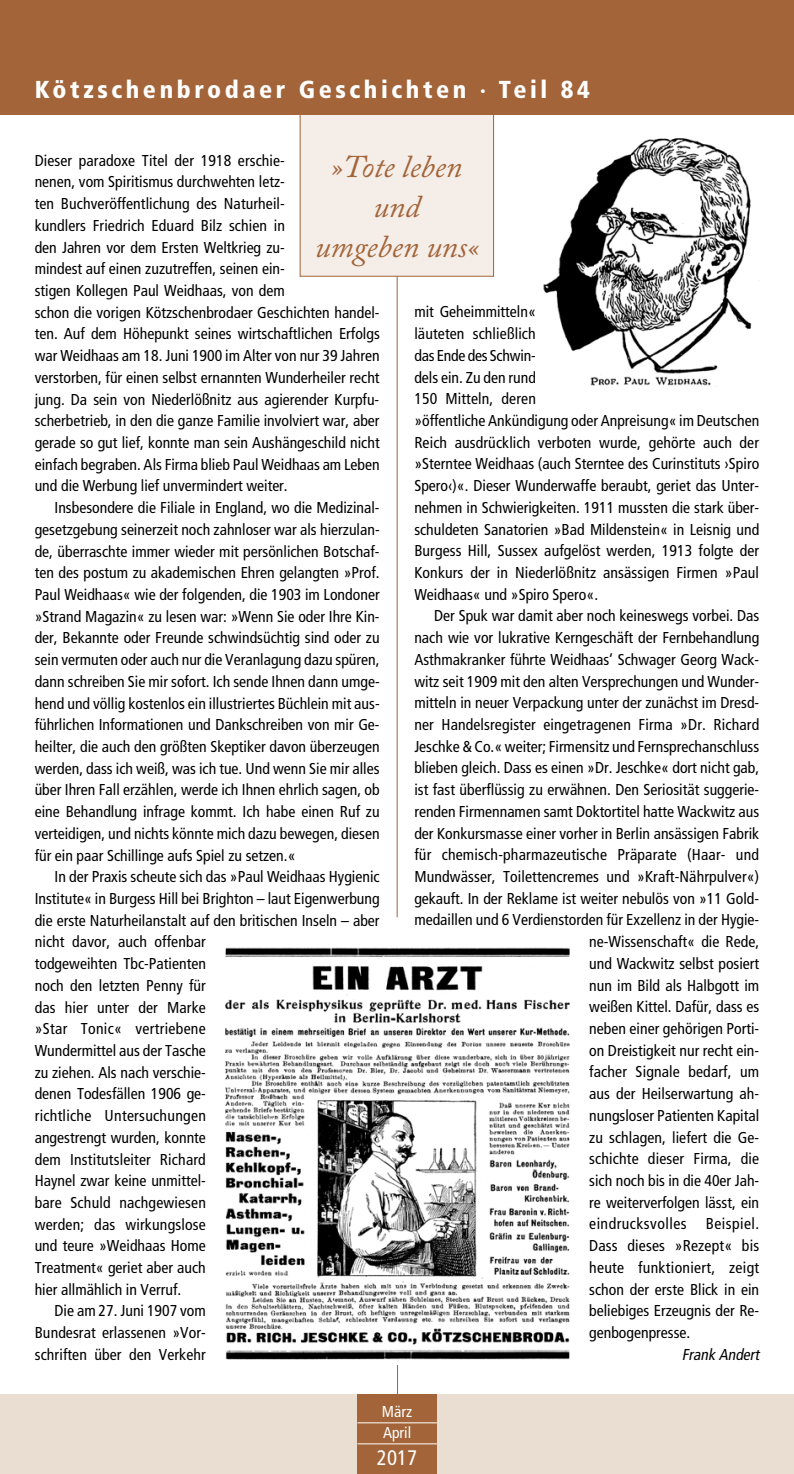
<style>
.page{position:relative;width:794px;height:1474px;background:#fff}
.page>*{position:absolute;margin:0;border:0;box-sizing:border-box;transform-origin:0 0}
.t1{font:italic 31.5px/40.2px "Adobe Caslon";color:#a26438;text-align:center}
.t2{font:900 condensed 24.5px "Frutiger LT Std";letter-spacing:.145em;color:#fff}
.t3{font:condensed 21px "Frutiger LT Std";color:#fff}
.t4{font:condensed 15.75px/21.7px "Frutiger";color:#000}
.t5{font:condensed 15.75px "Frutiger";letter-spacing:.02em;color:#000}
.t6{font:condensed 15.75px "Frutiger";letter-spacing:.03em;color:#000}
.t7{font:italic condensed 15.75px "Frutiger";color:#000}
.t8{font:condensed 15.75px/21px "Frutiger LT Std";color:#fff}
</style>
<div class="page">
<hr style="left:397px;top:1318px;width:1px;height:81px;background:#a26438">
<hr style="left:397px;top:215px;width:1px;height:702px;background:#a26438">
<div style="left:0;top:1394px;width:794px;height:79px;background:#eaddd1"></div>
<div style="left:357px;top:1394px;width:80px;height:79px;background:#a26438"></div>
<hr style="left:357px;top:1422px;width:80px;height:1px;background:#fff">
<hr style="left:357px;top:1443px;width:80px;height:1px;background:#fff">
<div style="left:300px;top:0;width:193px;height:276px;background:#f4ede8"></div>
<div style="left:0;top:0;width:794px;height:114px;background:#a26438"></div>
<img style="left:225px;top:947px;width:345px;height:417px">
<img style="left:543px;top:138px;width:209px;height:249px">
<h2 class="t2" style="left:35px;top:74px;width:556px">Kötzschenbrodaer Geschichten · Teil 84</h2>
<p class="t4" style="left:35px;top:149px;width:347px">Dieser paradoxe Titel der 1918 erschie-<br>nenen, vom Spiritismus durchwehten letz-<br>ten Buchveröffentlichung des Naturheil-<br>kundlers Friedrich Eduard Bilz schien in<br>den Jahren vor dem Ersten Weltkrieg zu-<br>mindest auf einen zuzutreffen, seinen ein-<br>stigen Kollegen Paul Weidhaas, von dem<br>schon die vorigen Kötzschenbrodaer Geschichten handel&shy;ten. Auf dem Höhepunkt seines wirtschaftlichen Erfolgs war Weidhaas am 18. Juni 1900 im Alter von nur 39 Jahren verstorben, für einen selbst ernannten Wunderheiler recht jung. Da sein von Niederlößnitz aus agierender Kurpfu&shy;scherbetrieb, in den die ganze Familie involviert war, aber gerade so gut lief, konnte man sein Aushängeschild nicht einfach begraben. Als Firma blieb Paul Weidhaas am Leben und die Werbung lief unvermindert weiter.</p>
<p class="t4" style="left:35px;top:497px;width:346px;text-align:justify;text-indent:20px">Insbesondere die Filiale in England, wo die Medizinal&shy;gesetzgebung seinerzeit noch zahnloser war als hierzulan&shy;de, überraschte immer wieder mit persönlichen Botschaf&shy;ten des postum zu akademischen Ehren gelangten »Prof.<br>Paul Weidhaas« wie der folgenden, die 1903 im Londoner »Strand Magazin« zu lesen war: »Wenn Sie oder Ihre Kin&shy;der, Bekannte oder Freunde schwindsüchtig sind oder zu sein vermuten oder auch nur die Veranlagung dazu spüren, dann schreiben Sie mir sofort. Ich sende Ihnen dann umge&shy;hend und völlig kostenlos ein illustriertes Büchlein mit aus&shy;führlichen Informationen und Dankschreiben von mir Ge&shy;heilter, die auch den größten Skeptiker davon überzeugen werden, dass ich weiß, was ich tue. Und wenn Sie mir alles über Ihren Fall erzählen, werde ich Ihnen ehrlich sagen, ob eine Behandlung infrage kommt. Ich habe einen Ruf zu verteidigen, und nichts könnte mich dazu bewegen, diesen für ein paar Schillinge aufs Spiel zu setzen.«</p>
<p class="t4" style="left:55px;top:866px;width:326px">In der Praxis scheute sich das »Paul Weidhaas Hygienic</p>
<p class="t4" style="left:35px;top:887px;width:346px">Institute« in Burgess Hill bei Brighton – laut Eigenwerbung</p>
<p class="t4" style="left:35px;top:909px;width:346px">die erste Naturheilanstalt auf den britischen Inseln – aber</p>
<p class="t4" style="left:35px;top:931px;width:173px">nicht davor, auch offenbar</p>
<p class="t4" style="left:35px;top:952px;width:173px">todgeweihten Tbc-Patienten</p>
<p class="t4" style="left:35px;top:974px;width:173px">noch den letzten Penny für</p>
<p class="t4" style="left:35px;top:996px;width:173px">das hier unter der Marke</p>
<p class="t5" style="left:35px;top:1019px;width:173px">»Star Tonic« vertriebene</p>
<p class="t4" style="left:35px;top:1039px;width:173px">Wundermittel aus der Tasche</p>
<p class="t4" style="left:35px;top:1061px;width:173px">zu ziehen. Als nach verschie-</p>
<p class="t4" style="left:35px;top:1083px;width:173px">denen Todesfällen 1906 ge-</p>
<p class="t5" style="left:35px;top:1106px;width:173px">richtliche Untersuchungen</p>
<p class="t4" style="left:35px;top:1126px;width:173px">angestrengt wurden, konnte</p>
<p class="t4" style="left:35px;top:1148px;width:173px">dem Institutsleiter Richard</p>
<p class="t4" style="left:35px;top:1169px;width:173px">Haynel zwar keine unmittel-</p>
<p class="t4" style="left:35px;top:1191px;width:173px">bare Schuld nachgewiesen</p>
<p class="t4" style="left:35px;top:1213px;width:173px">werden; das wirkungslose</p>
<p class="t4" style="left:35px;top:1235px;width:173px">und teure »Weidhaas Home</p>
<p class="t4" style="left:35px;top:1256px;width:173px">Treatment« geriet aber auch</p>
<p class="t4" style="left:35px;top:1278px;width:148px">hier allmählich in Verruf.</p>
<p class="t4" style="left:55px;top:1300px;width:153px">Die am 27. Juni 1907 vom</p>
<p class="t4" style="left:35px;top:1321px;width:173px">Bundesrat erlassenen »Vor-</p>
<p class="t4" style="left:35px;top:1343px;width:173px">schriften über den Verkehr</p>
<h1 class="t1" style="left:315px;top:147px;width:165px">»Tote leben und<br>umgeben uns«</h1>
<p class="t4" style="left:414px;top:301px;width:346px">mit Geheimmitteln«<br>läuteten schließlich<br>das Ende des Schwin-<br>dels ein. Zu den rund<br>150 Mitteln, deren<br>»öffentliche Ankündigung oder Anpreisung« im Deutschen Reich ausdrücklich verboten wurde, gehörte auch der »Sterntee Weidhaas (auch Sterntee des Curinstituts ›Spiro Spero‹)«. Dieser Wunderwaffe beraubt, geriet das Unter&shy;nehmen in Schwierigkeiten. 1911 mussten die stark über&shy;schuldeten Sanatorien »Bad Mildenstein« in Leisnig und Burgess Hill, Sussex aufgelöst werden, 1913 folgte der Konkurs der in Niederlößnitz ansässigen Firmen »Paul Weidhaas« und »Spiro Spero«.</p>
<p class="t4" style="left:434px;top:605px;width:326px">Der Spuk war damit aber noch keineswegs vorbei. Das</p>
<p class="t4" style="left:414px;top:627px;width:346px">nach wie vor lukrative Kerngeschäft der Fernbehandlung</p>
<p class="t4" style="left:414px;top:648px;width:346px">Asthmakranker führte Weidhaas‘ Schwager Georg Wack-</p>
<p class="t4" style="left:414px;top:670px;width:346px">witz seit 1909 mit den alten Versprechungen und Wunder-</p>
<p class="t4" style="left:414px;top:692px;width:346px">mitteln in neuer Verpackung unter der zunächst im Dresd-</p>
<p class="t4" style="left:414px;top:713px;width:346px">ner Handelsregister eingetragenen Firma »Dr. Richard</p>
<p class="t4" style="left:414px;top:735px;width:346px">Jeschke &amp; Co.« weiter; Firmensitz und Fernsprechanschluss</p>
<p class="t4" style="left:414px;top:757px;width:346px">blieben gleich. Dass es einen »Dr. Jeschke« dort nicht gab,</p>
<p class="t4" style="left:414px;top:779px;width:346px">ist fast überflüssig zu erwähnen. Den Seriosität suggerie-</p>
<p class="t4" style="left:414px;top:800px;width:346px">renden Firmennamen samt Doktortitel hatte Wackwitz aus</p>
<p class="t4" style="left:414px;top:822px;width:346px">der Konkursmasse einer vorher in Berlin ansässigen Fabrik</p>
<p class="t4" style="left:414px;top:844px;width:346px">für chemisch-pharmazeutische Präparate (Haar- und</p>
<p class="t4" style="left:414px;top:865px;width:346px">Mundwässer, Toilettencremes und »Kraft-Nährpulver«)</p>
<p class="t4" style="left:414px;top:887px;width:346px">gekauft. In der Reklame ist weiter nebulös von »11 Gold-</p>
<p class="t4" style="left:414px;top:909px;width:346px">medaillen und 6 Verdienstorden für Exzellenz in der Hygie-</p>
<p class="t4" style="left:589px;top:930px;width:172px">ne-Wissenschaft« die Rede,</p>
<p class="t4" style="left:589px;top:952px;width:171px">und Wackwitz selbst posiert</p>
<p class="t4" style="left:589px;top:974px;width:171px">nun im Bild als Halbgott im</p>
<p class="t4" style="left:589px;top:996px;width:171px">weißen Kittel. Dafür, dass es</p>
<p class="t4" style="left:589px;top:1017px;width:171px">neben einer gehörigen Porti-</p>
<p class="t4" style="left:589px;top:1039px;width:171px">on Dreistigkeit nur recht ein-</p>
<p class="t4" style="left:589px;top:1061px;width:171px">facher Signale bedarf, um</p>
<p class="t4" style="left:589px;top:1082px;width:171px">aus der Heilserwartung ah-</p>
<p class="t4" style="left:589px;top:1104px;width:171px">nungsloser Patienten Kapital</p>
<p class="t4" style="left:589px;top:1126px;width:171px">zu schlagen, liefert die Ge-</p>
<p class="t4" style="left:589px;top:1148px;width:171px">schichte dieser Firma, die</p>
<p class="t4" style="left:589px;top:1169px;width:171px">sich noch bis in die 40er Jah-</p>
<p class="t4" style="left:589px;top:1191px;width:171px">re weiterverfolgen lässt, ein</p>
<p class="t6" style="left:589px;top:1214px;width:172px">eindrucksvolles Beispiel.</p>
<p class="t4" style="left:589px;top:1234px;width:171px">Dass dieses »Rezept« bis</p>
<p class="t5" style="left:589px;top:1258px;width:171px">heute funktioniert, zeigt</p>
<p class="t4" style="left:589px;top:1278px;width:171px">schon der erste Blick in ein</p>
<p class="t4" style="left:589px;top:1299px;width:171px">beliebiges Erzeugnis der Re-</p>
<p class="t4" style="left:589px;top:1321px;width:103px">genbogenpresse.</p>
<p class="t7" style="left:682px;top:1344px;width:82px">Frank Andert</p>
<p class="t8" style="left:382px;top:1401px;width:32px">März<br>April</p>
<h3 class="t3" style="left:377px;top:1445px;width:42px">2017</h3>
</div>
